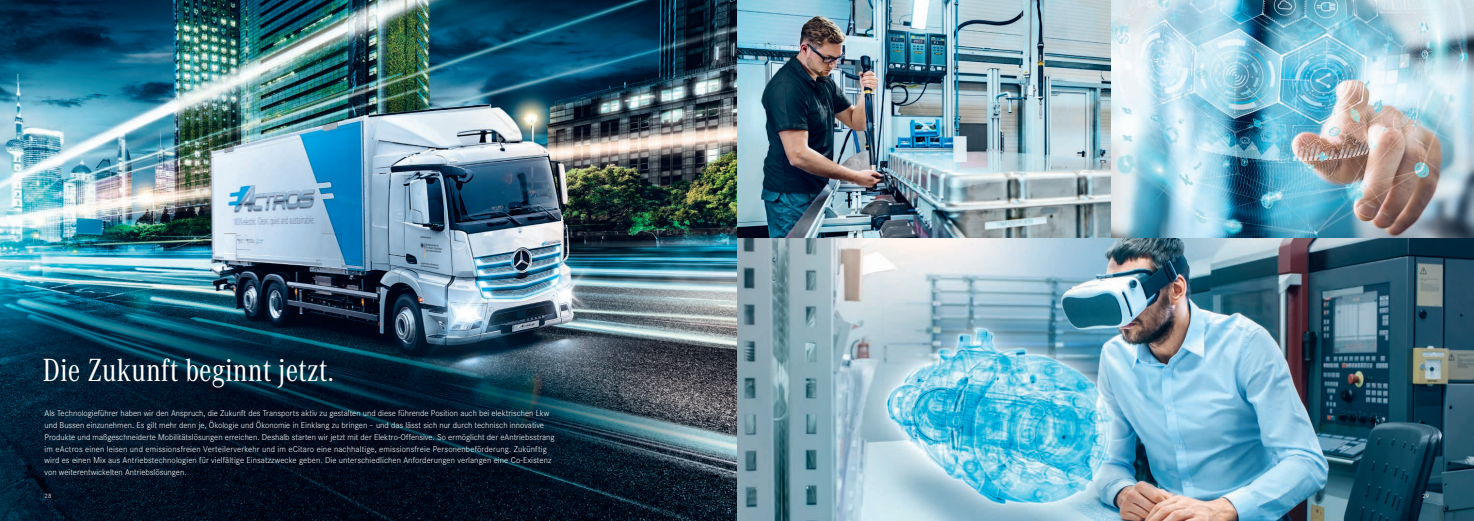
<style>
.page{position:relative;width:1474px;height:521px;background:#fff}
.page>*{position:absolute;margin:0;border:0;box-sizing:border-box;transform-origin:0 0}
.t1{font:33.25px "Daimler CAC";color:#fff}
.t2{font:300 8.75px/11.8px "Daimler CS";color:#fff}
.t3{font:300 6.56px "Daimler CS";color:#fff}
</style>
<div class="page">
<img style="left:0;top:0;width:1473px;height:521px">
<h1 class="t1" style="left:43px;top:347px;width:292px">Die Zukunft beginnt jetzt.</h1>
<p class="t2" style="left:45px;top:407px;width:511px">Als Technologieführer haben wir den Anspruch, die Zukunft des Transports aktiv zu gestalten und diese führende Position auch bei elektrischen Lkw und Bussen einzunehmen. Es gilt mehr denn je, Ökologie und Ökonomie in Einklang zu bringen – und das lässt sich nur durch technisch innovative Produkte und maßgeschneiderte Mobilitätslösungen erreichen. Deshalb starten wir jetzt mit der Elektro-Offensive. So ermöglicht der eAntriebsstrang im eActros einen leisen und emissionsfreien Verteilerverkehr und im eCitaro eine nachhaltige, emissionsfreie Personenbeförderung. Zukünftig wird es einen Mix aus Antriebstechnologien für vielfältige Einsatzzwecke geben. Die unterschiedlichen Anforderungen verlangen eine Co-Existenz von weiterentwickelten Antriebslösungen.</p>
<p class="t3" style="left:45px;top:491px;width:8px">28</p>
<p class="t3" style="left:1422px;top:491px;width:8px">29</p>
</div>
